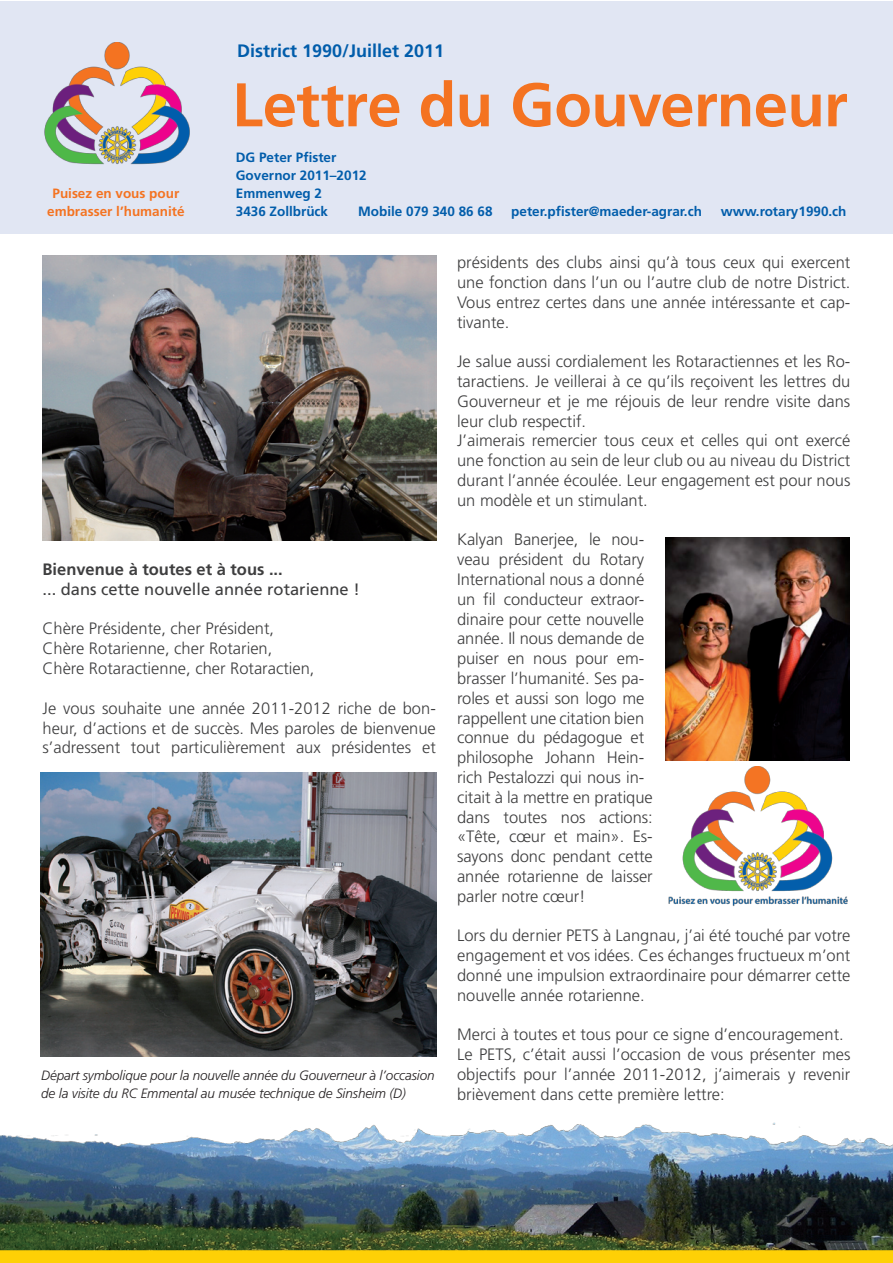
<style>
.page{position:relative;width:893px;height:1263px;background:#fff}
.page>*{position:absolute;margin:0;border:0;box-sizing:border-box;transform-origin:0 0}
.t1{font:700 61.5px "Frutiger";letter-spacing:-.01em;color:#f47321}
.t2{font:700 18px "Frutiger";color:#015dab}
.t3{font:300 16.5px/19.8px "Frutiger";color:#3e3e3f}
.t4{font:16.5px "Frutiger";color:#3e3e3f}
.t5{font:700 16.5px "Frutiger";color:#3e3e3f}
.t6{font:700 13.5px/18px "Frutiger";color:#015dab}
.t7{font:italic 300 13.5px/18px "Frutiger";letter-spacing:-.01em;color:#231f20}
.t8{font:700 13.5px/18px "Frutiger";color:#f47321;text-align:center}
</style>
<div class="page">
<img style="left:0;top:1123px;width:892px;height:127px">
<div style="left:0;top:1250px;width:892px;height:13px;background:#fed006"></div>
<div style="left:0;top:1px;width:892px;height:233px;background:#e1e6f3"></div>
<img style="left:44px;top:43px;width:146px;height:122px">
<img style="left:43px;top:255px;width:393px;height:286px">
<img style="left:665px;top:538px;width:185px;height:223px">
<img style="left:41px;top:772px;width:395px;height:284px">
<img style="left:668px;top:766px;width:180px;height:141px">
<p class="t8" style="left:47px;top:184px;width:139px">Puisez en vous pour embrasser l’humanité</p>
<p class="t2" style="left:237px;top:40px;width:209px">District 1990/Juillet 2011</p>
<h1 class="t1" style="left:232px;top:69px;width:617px">Lettre du Gouverneur</h1>
<p class="t6" style="left:236px;top:148px;width:132px">DG Peter Pfister<br>Governor 2011–2012<br>Emmenweg 2<br>3436 Zollbrück</p>
<p class="t6" style="left:358px;top:202px;width:136px">Mobile 079 340 86 68</p>
<p class="t6" style="left:511px;top:202px;width:192px">peter.pfister@maeder-agrar.ch</p>
<p class="t6" style="left:721px;top:202px;width:127px">www.rotary1990.ch</p>
<p class="t5" style="left:43px;top:560px;width:242px">Bienvenue à toutes et à tous ...</p>
<p class="t4" style="left:43px;top:579px;width:319px">... dans cette nouvelle année rotarienne !</p>
<p class="t3" style="left:43px;top:619px;width:273px">Chère Présidente, cher Président,<br>Chère Rotarienne, cher Rotarien,<br>Chère Rotaractienne, cher Rotaractien,</p>
<p class="t3" style="left:43px;top:698px;width:395px;text-align:justify">Je vous souhaite une année 2011-2012 riche de bon&shy;heur, d’actions et de succès. Mes paroles de bienvenue s’adressent tout particulièrement aux présidentes et</p>
<p class="t7" style="left:41px;top:1066px;width:395px">Départ symbolique pour la nouvelle année du Gouverneur à l’occasion de la visite du RC Emmental au musée technique de Sinsheim (D)</p>
<p class="t3" style="left:457px;top:252px;width:395px;text-align:justify">présidents des clubs ainsi qu’à tous ceux qui exercent une fonction dans l’un ou l’autre club de notre District.<br>Vous entrez certes dans une année intéressante et cap&shy;tivante.</p>
<p class="t3" style="left:457px;top:351px;width:395px">Je salue aussi cordialement les Rotaractiennes et les Ro&shy;taractiens. Je veillerai à ce qu’ils reçoivent les lettres du Gouverneur et je me réjouis de leur rendre visite dans leur club respectif.<br>J’aimerais remercier tous ceux et celles qui ont exercé une fonction au sein de leur club ou au niveau du District durant l’année écoulée. Leur engagement est pour nous un modèle et un stimulant.</p>
<p class="t3" style="left:457px;top:530px;width:197px">Kalyan Banerjee, le nou&shy;veau président du Rotary<br>International nous a donné un fil conducteur extraor&shy;dinaire pour cette nouvelle année. Il nous demande de puiser en nous pour em&shy;brasser l’humanité. Ses pa&shy;roles et aussi son logo me rappellent une citation bien connue du pédagogue et philosophe Johann Hein&shy;rich Pestalozzi qui nous in&shy;citait à la mettre en pratique dans toutes nos actions: «Tête, cœur et main». Es&shy;sayons donc pendant cette année rotarienne de laisser parler notre cœur!</p>
<p class="t3" style="left:457px;top:926px;width:395px;text-align:justify">Lors du dernier PETS à Langnau, j’ai été touché par votre engagement et vos idées. Ces échanges fructueux m’ont donné une impulsion extraordinaire pour démarrer cette nouvelle année rotarienne.</p>
<p class="t3" style="left:457px;top:1025px;width:395px">Merci à toutes et tous pour ce signe d’encouragement.<br>Le PETS, c’était aussi l’occasion de vous présenter mes objectifs pour l’année 2011-2012, j’aimerais y revenir brièvement dans cette première lettre:</p>
</div>
